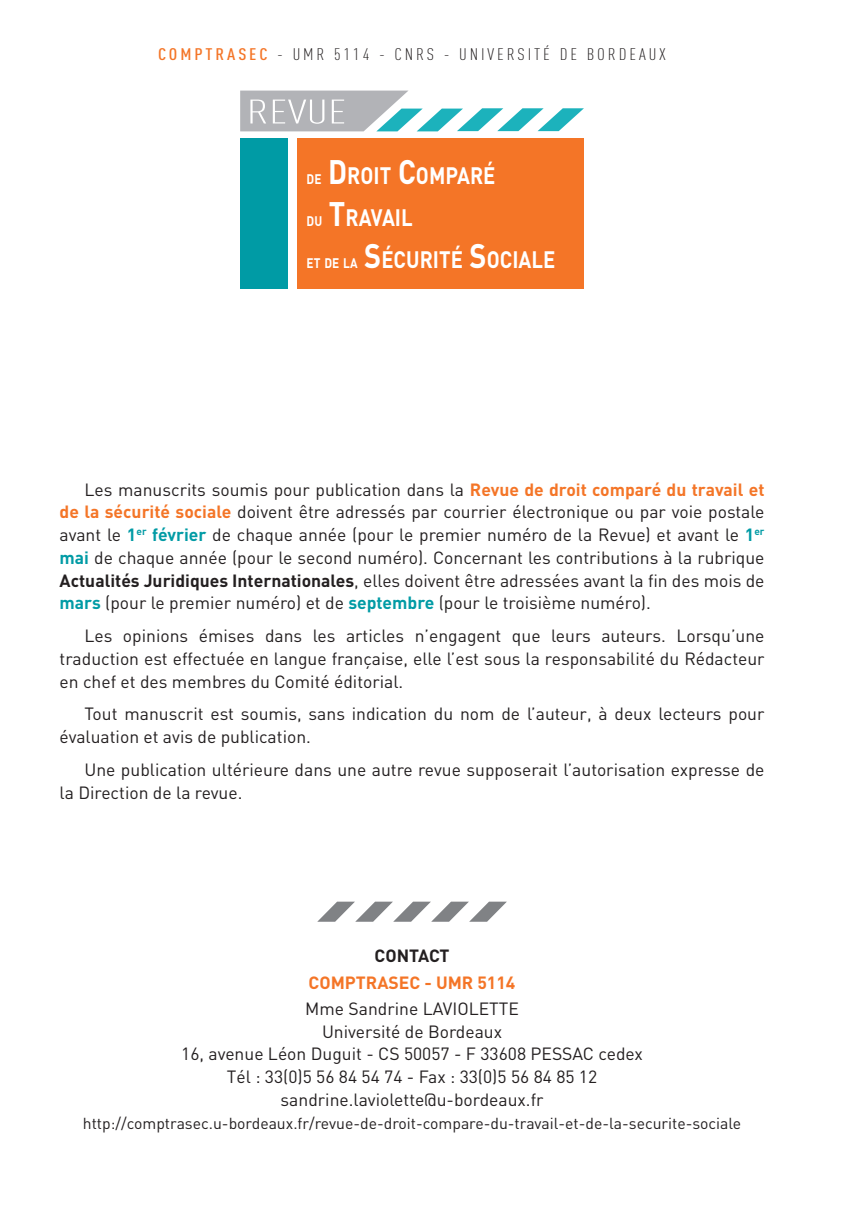
<style>
.page{position:relative;width:844px;height:1216px;background:#fff}
.page>*{position:absolute;margin:0;border:0;box-sizing:border-box;transform-origin:0 0}
.t1{font:300 33.6px "DIN Cond";color:#fff;scale:1.6 1}
.t2{font:700 23.45px "DIN";color:#fff;scale:.86 1}
.t3{font:17.5px/22.8px "DIN";color:#231f20;text-align:justify}
.t4{font:700 17.5px "DIN";color:#f47527}
.t5{font:700 17.5px "DIN";letter-spacing:-.005em;color:#231f20}
.t6{font:300 16.62px "DIN Cond";letter-spacing:.15em;color:#231f20;scale:1.16 1}
.t7{font:15.75px "DIN";color:#231f20}
.t8{font:700 13.65px "DIN";color:#fff;scale:.86 1}
.s1{font-weight:500;color:#f47527}
.s2{font-size:33.6px}
.s3{font-weight:700;color:#f47527}
.s4{font-weight:700;color:#009ba5}
.s5{font-weight:700}
</style>
<div class="page">
<div style="left:297px;top:138px;width:286px;height:151px;background:#f47527"></div>
<div style="left:240px;top:138px;width:48px;height:151px;background:#009ba5"></div>
<svg style="left:240px;top:91px;width:343px;height:40px"></svg>
<svg style="left:318px;top:901px;width:188px;height:20px"></svg>
<p class="t6" style="left:158px;top:45px;width:439px"><span class="s1">COMPTRASEC</span> - UMR 5114 - CNRS - UNIVERSITÉ DE BORDEAUX</p>
<h1 class="t1" style="left:246px;top:92px;width:64px">REVUE</h1>
<p class="t8" style="left:306px;top:170px;width:19px">DE</p>
<h2 class="t2" style="left:328px;top:160px;width:196px"><span class="s2">D</span> ROIT <span class="s2">C</span>OMPARÉ</h2>
<h2 class="t2" style="left:329px;top:202px;width:99px"><span class="s2">T</span>RAVAIL</h2>
<p class="t8" style="left:306px;top:254px;width:61px">ET DE LA</p>
<p class="t8" style="left:306px;top:212px;width:20px">DU</p>
<h2 class="t2" style="left:364px;top:244px;width:223px"><span class="s2">S</span>ÉCURITÉ <span class="s2">S</span>OCIALE</h2>
<p class="t3" style="left:60px;top:477px;width:706px;text-indent:25px">Les manuscrits soumis pour publication dans la <span class="s3">Revue de droit comparé du travail et de la sécurité sociale</span> doivent être adressés par courrier électronique ou par voie postale avant le <span class="s4">1</span><sup>er</sup> <span class="s4">février</span> de chaque année (pour le premier numéro de la Revue) et avant le <span class="s4">1</span><sup>er </sup><span class="s4">mai</span> de chaque année (pour le second numéro). Concernant les contributions à la rubrique <span class="s5">Actualités Juridiques Internationales</span>, elles doivent être adressées avant la fin des mois de <span class="s4">mars</span> (pour le premier numéro) et de <span class="s4">septembre</span> (pour le troisième numéro).</p>
<p class="t3" style="left:60px;top:624px;width:706px;text-indent:25px">Les opinions émises dans les articles n’engagent que leurs auteurs. Lorsqu’une traduction est effectuée en langue française, elle l’est sous la responsabilité du Rédacteur en chef et des membres du Comité éditorial.</p>
<p class="t3" style="left:60px;top:702px;width:706px;text-indent:25px">Tout manuscrit est soumis, sans indication du nom de l’auteur, à deux lecteurs pour évaluation et avis de publication.</p>
<p class="t3" style="left:60px;top:757px;width:706px;text-indent:25px">Une publication ultérieure dans une autre revue supposerait l’autorisation expresse de la Direction de la revue.</p>
<p class="t5" style="left:374px;top:944px;width:76px">CONTACT</p>
<p class="t4" style="left:308px;top:970px;width:208px">COMPTRASEC - UMR 5114</p>
<p class="t3" style="left:181px;top:996px;width:463px;text-align:center">Mme Sandrine LAVIOLETTE<br>Université de Bordeaux<br>16, avenue Léon Duguit - CS 50057 - F 33608 PESSAC cedex Tél : 33(0)5 56 84 54 74 - Fax : 33(0)5 56 84 85 12 sandrine.laviolette@u-bordeaux.fr</p>
<p class="t7" style="left:83px;top:1113px;width:659px">http://comptrasec.u-bordeaux.fr/revue-de-droit-compare-du-travail-et-de-la-securite-sociale</p>
</div>
